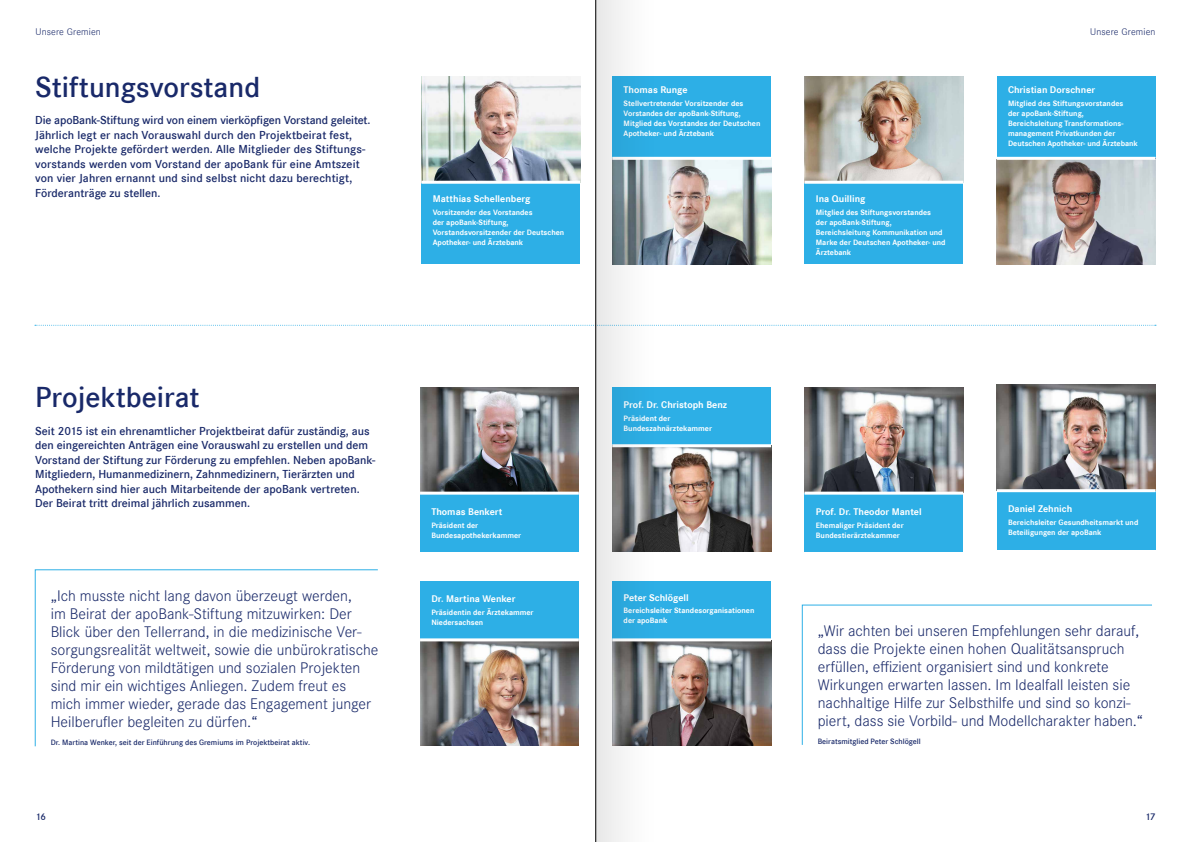
<style>
.page{position:relative;width:1191px;height:842px;background:#fff}
.page>*{position:absolute;margin:0;border:0;box-sizing:border-box;transform-origin:0 0}
.t1{font:600 30px "Corporate S";color:#192969}
.t2{font:300 16px/18px "Corporate S";color:#192969}
.t3{font:600 12px/14.5px "Corporate S";color:#192969}
.t4{font:700 10px "Corporate S";color:#fff}
.t5{font:10px "Corporate S Ligh";letter-spacing:.015em;color:#192969}
.t6{font:600 10px "Corporate S";color:#192969}
.t7{font:700 8px/10px "Corporate S";color:#fff}
.t8{font:600 8px "Corporate S";color:#192969}
</style>
<div class="page">
<div style="left:421px;top:77px;width:159px;height:187px;background:#2dafe6"></div>
<div style="left:612px;top:77px;width:159px;height:187px;background:#2dafe6"></div>
<div style="left:804px;top:77px;width:159px;height:187px;background:#2dafe6"></div>
<div style="left:996px;top:77px;width:159px;height:187px;background:#2dafe6"></div>
<img style="left:421px;top:77px;width:159px;height:104px">
<img style="left:662px;top:160px;width:109px;height:104px">
<img style="left:804px;top:77px;width:159px;height:104px">
<img style="left:996px;top:160px;width:159px;height:104px">
<hr style="left:421px;top:181px;width:159px;height:3px;background:#fff">
<hr style="left:612px;top:157px;width:159px;height:3px;background:#fff">
<hr style="left:804px;top:181px;width:159px;height:3px;background:#fff">
<hr style="left:996px;top:157px;width:159px;height:3px;background:#fff">
<svg style="left:35px;top:325px;width:1121px;height:1px"></svg>
<svg style="left:34px;top:569px;width:344px;height:178px"></svg>
<svg style="left:801px;top:604px;width:351px;height:141px"></svg>
<div style="left:420px;top:581px;width:159px;height:165px;background:#2dafe6"></div>
<img style="left:420px;top:641px;width:159px;height:105px">
<hr style="left:420px;top:638px;width:159px;height:3px;background:#fff">
<div style="left:612px;top:581px;width:159px;height:165px;background:#2dafe6"></div>
<img style="left:662px;top:641px;width:109px;height:105px">
<hr style="left:612px;top:638px;width:159px;height:3px;background:#fff">
<div style="left:996px;top:385px;width:159px;height:164px;background:#2dafe6"></div>
<img style="left:996px;top:385px;width:159px;height:104px">
<hr style="left:996px;top:489px;width:159px;height:3px;background:#fff">
<div style="left:420px;top:387px;width:159px;height:165px;background:#2dafe6"></div>
<img style="left:420px;top:387px;width:159px;height:105px">
<hr style="left:420px;top:492px;width:159px;height:3px;background:#fff">
<div style="left:612px;top:387px;width:159px;height:164px;background:#2dafe6"></div>
<img style="left:662px;top:447px;width:109px;height:104px">
<hr style="left:612px;top:444px;width:159px;height:3px;background:#fff">
<div style="left:804px;top:387px;width:159px;height:165px;background:#2dafe6"></div>
<img style="left:804px;top:387px;width:159px;height:105px">
<hr style="left:804px;top:492px;width:159px;height:3px;background:#fff">
<svg style="left:596px;top:0;width:66px;height:842px"></svg>
<hr style="left:595px;top:0;width:1px;height:842px;background:#000">
<p class="t5" style="left:35px;top:26px;width:67px">Unsere Gremien</p>
<p class="t5" style="left:1090px;top:26px;width:67px">Unsere Gremien</p>
<h1 class="t1" style="left:35px;top:69px;width:226px">Stiftungsvorstand</h1>
<p class="t3" style="left:35px;top:113px;width:337px">Die apoBank-Stiftung wird von einem vierköpfigen Vorstand geleitet.<br>Jährlich legt er nach Vorauswahl durch den Projektbeirat fest, welche Projekte gefördert werden. Alle Mitglieder des Stiftungs&shy;vorstands werden vom Vorstand der apoBank für eine Amtszeit von vier Jahren ernannt und sind selbst nicht dazu berechtigt, Förderanträge zu stellen.</p>
<p class="t4" style="left:433px;top:193px;width:99px">Matthias Schellenberg</p>
<p class="t7" style="left:433px;top:207px;width:133px">Vorsitzender des Vorstandes<br>der apoBank-Stiftung,<br>Vorstandsvorsitzender der Deutschen<br>Apotheker- und Ärztebank</p>
<h1 class="t1" style="left:35px;top:380px;width:166px">Projektbeirat</h1>
<p class="t3" style="left:35px;top:424px;width:342px">Seit 2015 ist ein ehrenamtlicher Projektbeirat dafür zuständig, aus den eingereichten Anträgen eine Vorauswahl zu erstellen und dem Vorstand der Stiftung zur Förderung zu empfehlen. Neben apoBank-Mitgliedern, Humanmedizinern, Zahnmedizinern, Tierärzten und Apothekern sind hier auch Mitarbeitende der apoBank vertreten.<br>Der Beirat tritt dreimal jährlich zusammen.</p>
<p class="t2" style="left:51px;top:586px;width:329px">„Ich musste nicht lang davon überzeugt werden,<br>im Beirat der apoBank-Stiftung mitzuwirken: Der Blick über den Tellerrand, in die medizinische Ver&shy;sorgungsrealität weltweit, sowie die unbürokratische Förderung von mildtätigen und sozialen Projekten sind mir ein wichtiges Anliegen. Zudem freut es mich immer wieder, gerade das Engagement junger Heilberufler begleiten zu dürfen.“</p>
<p class="t8" style="left:51px;top:738px;width:261px">Dr. Martina Wenker, seit der Einführung des Gremiums im Projektbeirat aktiv.</p>
<p class="t4" style="left:431px;top:506px;width:73px">Thomas Benkert</p>
<p class="t7" style="left:431px;top:520px;width:91px">Präsident der<br>Bundesapothekerkammer</p>
<p class="t4" style="left:431px;top:593px;width:86px">Dr. Martina Wenker</p>
<p class="t7" style="left:431px;top:607px;width:104px">Präsidentin der Ärztekammer<br>Niedersachsen</p>
<p class="t4" style="left:623px;top:84px;width:65px">Thomas Runge</p>
<p class="t7" style="left:623px;top:98px;width:138px">Stellvertretender Vorsitzender des Vorstandes der apoBank-Stiftung, Mitglied des Vorstandes der Deutschen Apotheker- und Ärztebank</p>
<p class="t4" style="left:816px;top:193px;width:51px">Ina Quilling</p>
<p class="t7" style="left:816px;top:207px;width:131px">Mitglied des Stiftungsvorstandes<br>der apoBank-Stiftung,<br>Bereichsleitung Kommunikation und<br>Marke der Deutschen Apotheker- und<br>Ärztebank</p>
<p class="t4" style="left:1008px;top:84px;width:89px">Christian Dorschner</p>
<p class="t7" style="left:1008px;top:98px;width:131px">Mitglied des Stiftungsvorstandes<br>der apoBank-Stiftung,<br>Bereichsleitung Transformations&shy;management Privatkunden der<br>Deutschen Apotheker- und Ärztebank</p>
<p class="t4" style="left:623px;top:399px;width:105px">Prof. Dr. Christoph Benz</p>
<p class="t7" style="left:623px;top:413px;width:90px">Präsident der<br>Bundeszahnärztekammer</p>
<p class="t4" style="left:623px;top:591px;width:67px">Peter Schlögell</p>
<p class="t7" style="left:623px;top:606px;width:132px">Bereichsleiter Standesorganisationen der apoBank</p>
<p class="t4" style="left:816px;top:506px;width:107px">Prof. Dr. Theodor Mantel</p>
<p class="t7" style="left:816px;top:520px;width:89px">Ehemaliger Präsident der<br>Bundestierärztekammer</p>
<p class="t4" style="left:1008px;top:503px;width:66px">Daniel Zehnich</p>
<p class="t7" style="left:1008px;top:518px;width:132px">Bereichsleiter Gesundheitsmarkt und<br>Beteiligungen der apoBank</p>
<p class="t2" style="left:817px;top:621px;width:327px">„Wir achten bei unseren Empfehlungen sehr darauf, dass die Projekte einen hohen Qualitätsanspruch erfüllen, effizient organisiert sind und konkrete Wirkungen erwarten lassen. Im Idealfall leisten sie nachhaltige Hilfe zur Selbsthilfe und sind so konzi&shy;piert, dass sie Vorbild- und Modellcharakter haben.“</p>
<p class="t8" style="left:817px;top:737px;width:104px">Beiratsmitglied Peter Schlögell</p>
<p class="t6" style="left:35px;top:811px;width:12px">16</p>
<p class="t6" style="left:1145px;top:811px;width:12px">17</p>
</div>
